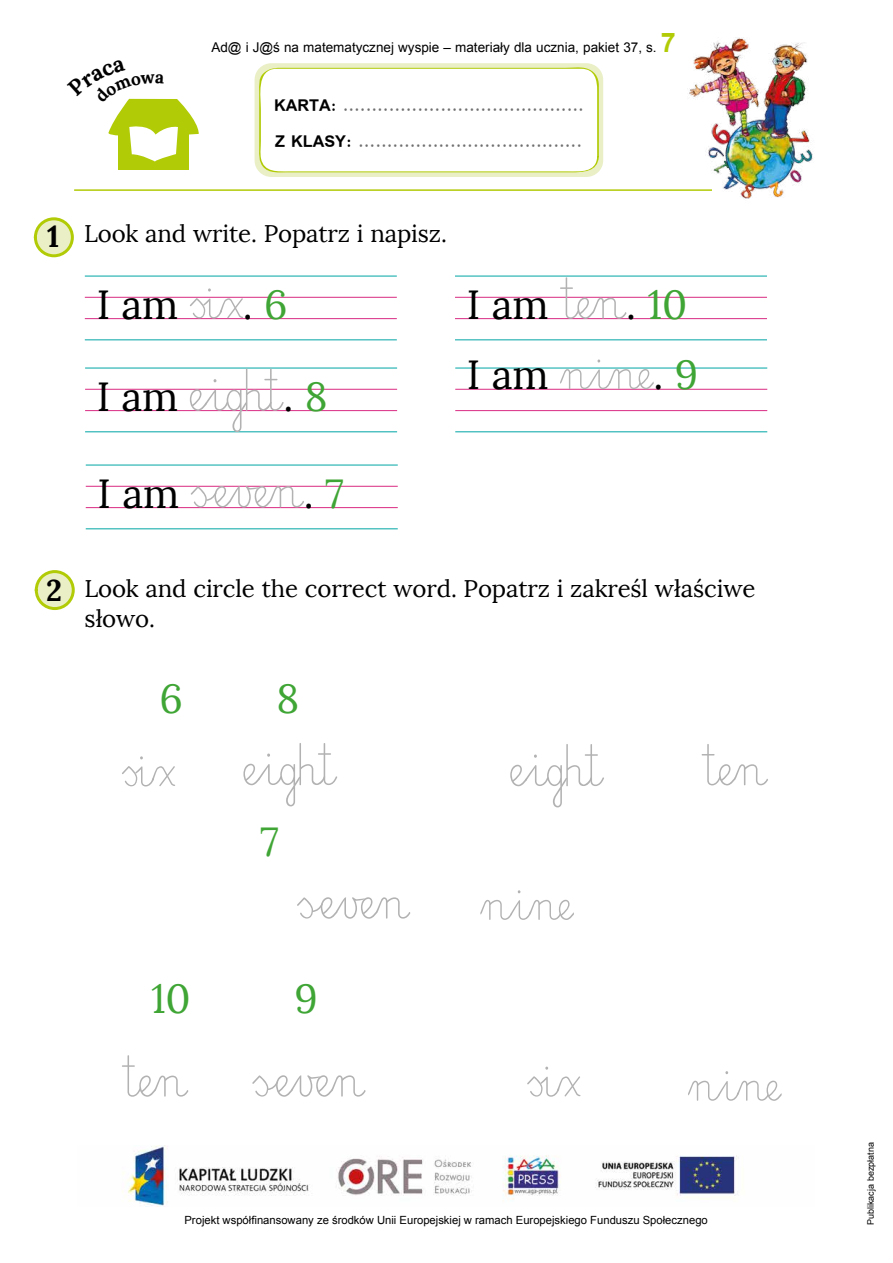
<style>
.page{position:relative;width:893px;height:1263px;background:#fff}
.page>*{position:absolute;margin:0;border:0;box-sizing:border-box;transform-origin:0 0}
.t1{font:40.5px "Lora";letter-spacing:-.005em;color:#000}
.t2{font:40.5px "Lora";color:#3fa535}
.t3{font:700 30px "Lora";color:#000}
.t4{font:24px/30px "Lora";letter-spacing:-.005em;color:#000}
.t5{font:700 18px/35.2px "Simplified Arabic";color:#706f6f}
.t6{font:13.5px "Arial";color:#000}
.t7{font:11.25px "Arial";color:#000}
.t8{font:9px "Arial";color:#000}
.s1{font-weight:700;font-size:27px;color:#b2cb07}
.s2{color:#000}
.s3{color:#3fa535}
.s4{font-weight:700;font-size:30px}
</style>
<div class="page">
<hr style="left:74px;top:189px;width:638px;height:2px;background:#b2cb07">
<img style="left:687px;top:38px;width:126px;height:161px">
<div style="left:255px;top:63px;width:348px;height:114px;background:#eaefc6;border-radius:17px"></div>
<div style="left:119px;top:117px;width:70px;height:53px;background:#b2cb07"></div>
<img style="left:122px;top:1146px;width:615px;height:60px">
<svg style="left:33px;top:217px;width:41px;height:41px"></svg>
<svg style="left:34px;top:570px;width:41px;height:40px"></svg>
<hr style="left:85px;top:276px;width:312px;height:1px;background:#00a5a5">
<hr style="left:85px;top:340px;width:312px;height:1px;background:#00a5a5">
<hr style="left:85px;top:297px;width:312px;height:1px;background:#dd4290">
<hr style="left:85px;top:318px;width:312px;height:1px;background:#dd4290">
<svg style="left:190px;top:288px;width:53px;height:31px"></svg>
<hr style="left:85px;top:368px;width:312px;height:1px;background:#00a5a5">
<hr style="left:85px;top:431px;width:312px;height:1px;background:#00a5a5">
<hr style="left:85px;top:389px;width:312px;height:1px;background:#dd4290">
<hr style="left:85px;top:410px;width:312px;height:1px;background:#dd4290">
<svg style="left:190px;top:368px;width:94px;height:64px"></svg>
<hr style="left:86px;top:465px;width:312px;height:1px;background:#00a5a5">
<hr style="left:86px;top:528px;width:312px;height:1px;background:#00a5a5">
<hr style="left:86px;top:486px;width:312px;height:1px;background:#dd4290">
<hr style="left:86px;top:507px;width:312px;height:1px;background:#dd4290">
<svg style="left:191px;top:485px;width:113px;height:22px"></svg>
<hr style="left:455px;top:276px;width:312px;height:1px;background:#00a5a5">
<hr style="left:455px;top:340px;width:312px;height:1px;background:#00a5a5">
<hr style="left:455px;top:297px;width:312px;height:1px;background:#dd4290">
<hr style="left:455px;top:318px;width:312px;height:1px;background:#dd4290">
<svg style="left:560px;top:277px;width:67px;height:42px"></svg>
<hr style="left:455px;top:368px;width:312px;height:1px;background:#00a5a5">
<hr style="left:455px;top:431px;width:312px;height:1px;background:#00a5a5">
<hr style="left:455px;top:389px;width:312px;height:1px;background:#dd4290">
<hr style="left:455px;top:410px;width:312px;height:1px;background:#dd4290">
<svg style="left:560px;top:359px;width:94px;height:30px"></svg>
<svg style="left:122px;top:756px;width:53px;height:31px"></svg>
<svg style="left:243px;top:743px;width:94px;height:63px"></svg>
<svg style="left:510px;top:744px;width:94px;height:63px"></svg>
<svg style="left:702px;top:744px;width:66px;height:41px"></svg>
<svg style="left:297px;top:897px;width:113px;height:22px"></svg>
<svg style="left:480px;top:890px;width:94px;height:30px"></svg>
<svg style="left:122px;top:1055px;width:67px;height:42px"></svg>
<svg style="left:252px;top:1075px;width:114px;height:22px"></svg>
<svg style="left:527px;top:1067px;width:53px;height:30px"></svg>
<svg style="left:688px;top:1071px;width:94px;height:30px"></svg>
<svg style="left:108px;top:98px;width:91px;height:63px"></svg>
<svg style="left:256px;top:67px;width:345px;height:107px;background:#fbfcf5"></svg>
<p class="t6" style="left:211px;top:38px;width:466px">Ad@ i J@ś na matematycznej wyspie – materiały dla ucznia, pakiet 37, s. <span class="s1">7</span></p>
<p class="t5" style="left:274px;top:88px;width:311px"><span class="s2">KARTA:</span> ..........................................<br><span class="s2">Z KLASY:</span> .......................................</p>
<h2 class="t3" style="left:47px;top:217px;width:14px">1</h2>
<h3 class="t4" style="left:84px;top:219px;width:364px">Look and write. Popatrz i napisz.</h3>
<h1 class="t1" style="left:97px;top:279px;width:83px">I am</h1>
<h1 class="t1" style="left:243px;top:279px;width:46px">. <span class="s3">6</span></h1>
<h1 class="t1" style="left:97px;top:372px;width:83px">I am</h1>
<h1 class="t1" style="left:283px;top:372px;width:46px">. <span class="s3">8</span></h1>
<h1 class="t1" style="left:467px;top:280px;width:83px">I am</h1>
<h1 class="t2" style="left:626px;top:280px;width:62px"><span class="s2">.</span> 10</h1>
<h1 class="t1" style="left:467px;top:350px;width:83px">I am</h1>
<h1 class="t1" style="left:654px;top:350px;width:46px">. <span class="s3">9</span></h1>
<h1 class="t1" style="left:98px;top:468px;width:83px">I am</h1>
<h1 class="t1" style="left:304px;top:468px;width:41px">. <span class="s3">7</span></h1>
<h3 class="t4" style="left:84px;top:573px;width:673px;text-indent:-38px"><span class="s4">2</span> Look and circle the correct word. Popatrz i zakreśl właściwe słowo.</h3>
<h1 class="t2" style="left:160px;top:674px;width:25px">6</h1>
<h1 class="t2" style="left:277px;top:674px;width:24px">8</h1>
<h1 class="t2" style="left:260px;top:817px;width:20px">7</h1>
<h1 class="t2" style="left:151px;top:974px;width:41px">10</h1>
<h1 class="t2" style="left:295px;top:974px;width:25px">9</h1>
<p class="t7" style="left:184px;top:1212px;width:525px">Projekt współfinansowany ze środków Unii Europejskiej w ramach Europejskiego Funduszu Społecznego</p>
<p class="t8" style="left:864px;top:1225px;width:84px;rotate:-90deg">Publikacja bezpłatna</p>
</div>
